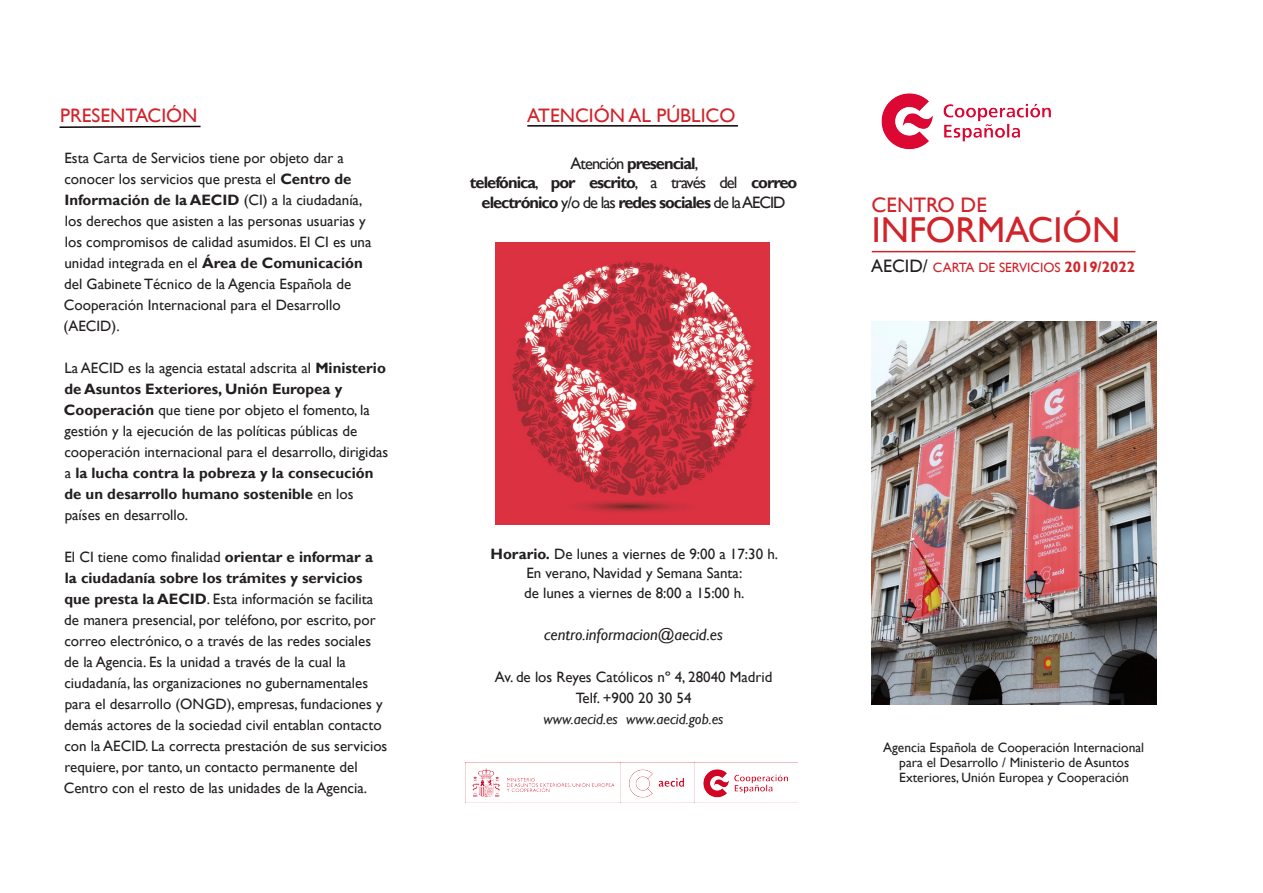
<style>
.page{position:relative;width:1263px;height:893px;background:#fff}
.page>*{position:absolute;margin:0;border:0;box-sizing:border-box;transform-origin:0 0}
.t1{font:36px "Gill Sans";color:#d1232a}
.t2{font:21px "Gill Sans";color:#d1232a}
.t3{font:19.5px "Gill Sans";color:#d1232a}
.obra{font:700 16.5px/19.5px "Gill Sans";letter-spacing:-.06em;color:#231f20;text-align:center}
.obra-2{font:italic 16.5px "Gill Sans";color:#231f20}
.obra-3{font:15px/21px "Gill Sans";color:#231f20}
.obra-4{font:italic 15px "Gill Sans";color:#231f20}
.t4{font:13.5px "Gill Sans";color:#231f20}
.t5{font:13.5px "Gill Sans";color:#d1232a}
.s1{font-weight:400}
.s2{font-weight:700}
.s3{font-size:18px;color:#231f20}
.s4{font-weight:700;font-size:15px}
</style>
<div class="page">
<img style="left:466px;top:762px;width:331px;height:41px">
<hr style="left:872px;top:251px;width:263px;height:1px;background:#d1232a">
<svg style="left:59px;top:125px;width:142px;height:3px"></svg>
<hr style="left:527px;top:125px;width:211px;height:2px;background:#0a0002">
<img style="left:881px;top:93px;width:170px;height:57px">
<img style="left:872px;top:321px;width:284px;height:384px">
<img style="left:496px;top:242px;width:273px;height:282px">
<p class="t3" style="left:60px;top:104px;width:139px">PRESENTACIÓN</p>
<p class="t3" style="left:527px;top:104px;width:210px">ATENCIÓN AL PÚBLICO</p>
<p class="obra" style="left:570px;top:154px;width:129px"><span class="s1">Atención</span> presencial<span class="s1">,</span></p>
<p class="obra" style="left:470px;top:173px;width:329px">telefónica<span class="s1">,</span> por escrito<span class="s1">, a través del</span> correo electrónico <span class="s1">y/o de las</span> redes sociales <span class="s1">de la AECID</span></p>
<p class="obra-3" style="left:64px;top:147px;width:309px">Esta Carta de Servicios tiene por objeto dar a conocer los servicios que presta el <span class="s2">Centro de Información de la AECID</span> (CI) a la ciudadanía, los derechos que asisten a las personas usuarias y los compromisos de calidad asumidos. El CI es una unidad integrada en el <span class="s2">Área de Comunicación </span>del Gabinete Técnico de la Agencia Española de Cooperación Internacional para el Desarrollo (AECID).</p>
<p class="obra-3" style="left:64px;top:357px;width:326px">La AECID es la agencia estatal adscrita al <span class="s2">Ministerio de Asuntos Exteriores, Unión Europea y Cooperación</span> que tiene por objeto el fomento, la gestión y la ejecución de las políticas públicas de cooperación internacional para el desarrollo, dirigidas a <span class="s2">la lucha contra la pobreza y la consecución de un desarrollo humano sostenible</span> en los países en desarrollo.</p>
<p class="obra-3" style="left:64px;top:546px;width:325px">El CI tiene como finalidad <span class="s2">orientar e informar a la ciudadanía sobre los trámites y servicios que presta la AECID</span>. Esta información se facilita de manera presencial, por teléfono, por escrito, por correo electrónico, o a través de las redes sociales de la Agencia. Es la unidad a través de la cual la ciudadanía, las organizaciones no gubernamentales para el desarrollo (ONGD), empresas, fundaciones y demás actores de la sociedad civil entablan contacto con la AECID. La correcta prestación de sus servicios requiere, por tanto, un contacto permanente del Centro con el resto de las unidades de la Agencia.</p>
<p class="obra-3" style="left:491px;top:543px;width:289px"><span class="s2">Horario.</span> De lunes a viernes de 9:00 a 17:30 h.</p>
<p class="obra-3" style="left:526px;top:563px;width:217px">En verano, Navidad y Semana Santa:</p>
<p class="obra-3" style="left:524px;top:582px;width:222px">de lunes a viernes de 8:00 a 15:00 h.</p>
<p class="obra-2" style="left:544px;top:624px;width:180px">centro.informacion@aecid.es</p>
<p class="obra-3" style="left:495px;top:666px;width:279px">Av. de los Reyes Católicos nº 4, 28040 Madrid</p>
<p class="obra-3" style="left:576px;top:687px;width:117px">Telf. +900 20 30 54</p>
<p class="obra-4" style="left:544px;top:710px;width:181px">www.aecid.es www.aecid.gob.es</p>
<p class="t2" style="left:872px;top:193px;width:117px">CENTRO DE</p>
<p class="t1" style="left:872px;top:209px;width:250px">INFORMACIÓN</p>
<p class="t5" style="left:871px;top:260px;width:265px"><span class="s3">AECID/</span> CARTA DE SERVICIOS <span class="s4">2019/2022</span></p>
<p class="t4" style="left:883px;top:740px;width:262px">Agencia Española de Cooperación Internacional</p>
<p class="t4" style="left:899px;top:755px;width:231px">para el Desarrollo / Ministerio de Asuntos</p>
<p class="t4" style="left:899px;top:770px;width:231px">Exteriores, Unión Europea y Cooperación</p>
</div>
